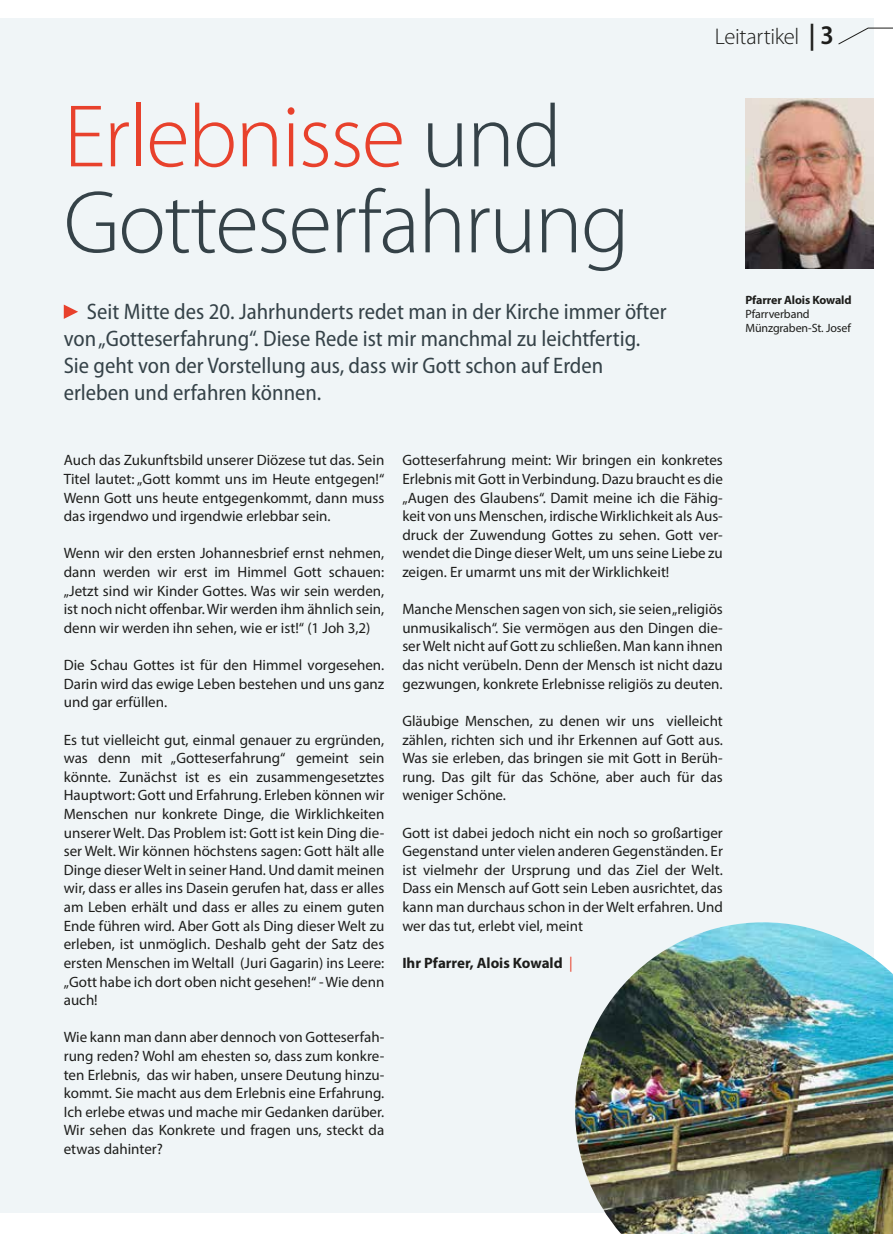
<style>
.page{position:relative;width:893px;height:1234px;background:#fff}
.page>*{position:absolute;margin:0;border:0;box-sizing:border-box;transform-origin:0 0}
.t1{font:300 89.55px/85.9px "Myriad Pro";letter-spacing:-.02em;color:#354248}
.t2{font:300 22.8px "Myriad Pro";letter-spacing:-.015em;color:#1d1d1b}
.t3{font:semi-condensed 22.5px/27px "Myriad Pro";color:#354248}
.t4{font:15px/18.6px "Myriad Pro";color:#1d1d1b;text-align:justify}
.t5{font:700 15px "Myriad Pro";color:#1d1d1b}
.t6{font:12px/14.4px "Myriad Pro";letter-spacing:-.01em;color:#1d1d1b}
.t7{font:700 12px "Myriad Pro";letter-spacing:-.01em;color:#1d1d1b}
.s1{color:#e8412c}
.s2{font-weight:600;font-stretch:semi-condensed;font-size:27px}
.s3{font-weight:400;color:#e8412c}
</style>
<div class="page">
<div style="left:0;top:18px;width:873px;height:1194px;background:#f0f5f7"></div>
<svg style="left:64px;top:304px;width:14px;height:15px"></svg>
<img style="left:575px;top:922px;width:318px;height:311px">
<img style="left:745px;top:98px;width:128px;height:170px">
<svg style="left:838px;top:28px;width:55px;height:17px"></svg>
<h1 class="t1" style="left:64px;top:95px;width:567px"><span class="s1">Erlebnisse</span> und<br>Gotteserfahrung</h1>
<h3 class="t3" style="left:64px;top:298px;width:604px;text-indent:23px">Seit Mitte des 20. Jahrhunderts redet man in der Kirche immer öfter von „Gotteserfahrung“. Diese Rede ist mir manchmal zu leichtfertig.<br>Sie geht von der Vorstellung aus, dass wir Gott schon auf Erden erleben und erfahren können.</h3>
<h2 class="t2" style="left:715px;top:24px;width:121px">Leitartikel <span class="s2">| 3</span></h2>
<p class="t7" style="left:745px;top:291px;width:108px">Pfarrer Alois Kowald</p>
<p class="t6" style="left:745px;top:306px;width:107px">Pfarrverband<br>Münzgraben-St. Josef</p>
<p class="t4" style="left:64px;top:450px;width:322px">Auch das Zukunftsbild unserer Diözese tut das. Sein Titel lautet: „Gott kommt uns im Heute entgegen!“ Wenn Gott uns heute entgegenkommt, dann muss das irgendwo und irgendwie erlebbar sein.</p>
<p class="t4" style="left:64px;top:543px;width:322px">Wenn wir den ersten Johannesbrief ernst nehmen, dann werden wir erst im Himmel Gott schauen: „Jetzt sind wir Kinder Gottes. Was wir sein werden, ist noch nicht offenbar. Wir werden ihm ähnlich sein, denn wir werden ihn sehen, wie er ist!“ (1 Joh 3,2)</p>
<p class="t4" style="left:64px;top:655px;width:322px">Die Schau Gottes ist für den Himmel vorgesehen.<br>Darin wird das ewige Leben bestehen und uns ganz und gar erfüllen.</p>
<p class="t4" style="left:64px;top:729px;width:322px">Es tut vielleicht gut, einmal genauer zu ergründen, was denn mit „Gotteserfahrung“ gemeint sein könnte. Zunächst ist es ein zusammengesetztes Hauptwort: Gott und Erfahrung. Erleben können wir Menschen nur konkrete Dinge, die Wirklichkeiten unserer Welt. Das Problem ist: Gott ist kein Ding die&shy;ser Welt. Wir können höchstens sagen: Gott hält alle Dinge dieser Welt in seiner Hand. Und damit meinen wir, dass er alles ins Dasein gerufen hat, dass er alles am Leben erhält und dass er alles zu einem guten Ende führen wird. Aber Gott als Ding dieser Welt zu erleben, ist unmöglich. Deshalb geht der Satz des ersten Menschen im Weltall (Juri Gagarin) ins Leere: „Gott habe ich dort oben nicht gesehen!“ - Wie denn auch!</p>
<p class="t4" style="left:64px;top:1027px;width:322px">Wie kann man dann aber dennoch von Gotteserfah&shy;rung reden? Wohl am ehesten so, dass zum konkre&shy;ten Erlebnis, das wir haben, unsere Deutung hinzu&shy;kommt. Sie macht aus dem Erlebnis eine Erfahrung.<br>Ich erlebe etwas und mache mir Gedanken darüber.<br>Wir sehen das Konkrete und fragen uns, steckt da etwas dahinter?</p>
<p class="t4" style="left:402px;top:450px;width:322px">Gotteserfahrung meint: Wir bringen ein konkretes Erlebnis mit Gott in Verbindung. Dazu braucht es die „Augen des Glaubens“. Damit meine ich die Fähig&shy;keit von uns Menschen, irdische Wirklichkeit als Aus&shy;druck der Zuwendung Gottes zu sehen. Gott ver&shy;wendet die Dinge dieser Welt, um uns seine Liebe zu zeigen. Er umarmt uns mit der Wirklichkeit!</p>
<p class="t4" style="left:402px;top:599px;width:322px">Manche Menschen sagen von sich, sie seien „religiös unmusikalisch“. Sie vermögen aus den Dingen die&shy;ser Welt nicht auf Gott zu schließen. Man kann ihnen das nicht verübeln. Denn der Mensch ist nicht dazu gezwungen, konkrete Erlebnisse religiös zu deuten.</p>
<p class="t4" style="left:402px;top:711px;width:322px">Gläubige Menschen, zu denen wir uns vielleicht zählen, richten sich und ihr Erkennen auf Gott aus.<br>Was sie erleben, das bringen sie mit Gott in Berüh&shy;rung. Das gilt für das Schöne, aber auch für das weniger Schöne.</p>
<p class="t4" style="left:402px;top:822px;width:322px">Gott ist dabei jedoch nicht ein noch so großartiger Gegenstand unter vielen anderen Gegenständen. Er ist vielmehr der Ursprung und das Ziel der Welt.<br>Dass ein Mensch auf Gott sein Leben ausrichtet, das kann man durchaus schon in der Welt erfahren. Und wer das tut, erlebt viel, meint</p>
<p class="t5" style="left:402px;top:952px;width:172px">Ihr Pfarrer, Alois Kowald <span class="s3">|</span></p>
</div>
